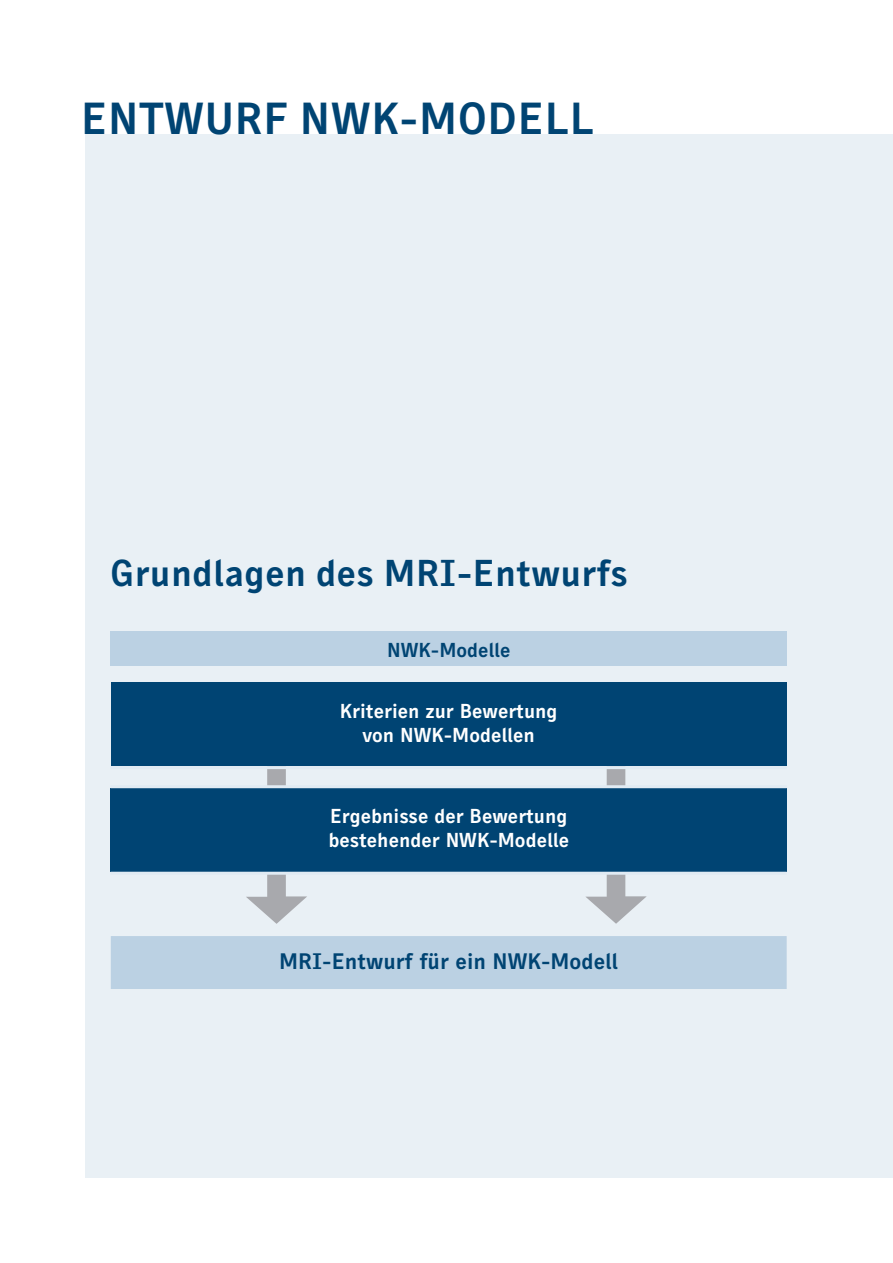
<style>
.page{position:relative;width:893px;height:1263px;background:#fff}
.page>*{position:absolute;margin:0;border:0;box-sizing:border-box;transform-origin:0 0}
.t1{font:45px "Skopex Gothic Bld TF";letter-spacing:.02em;color:#004473}
.t2{font:37.5px "Skopex Gothic Bld TF";letter-spacing:.01em;color:#004473}
.t3{font:22.5px "Skopex Gothic Bld TF";color:#004473}
.t4{font:20.25px/24.3px "Skopex Gothic Bld TF";color:#fff}
.t5{font:20.25px "Skopex Gothic Bld TF";color:#004473}
</style>
<div class="page">
<div style="left:86px;top:134px;width:807px;height:1044px;background:#e9f0f5"></div>
<svg style="left:246px;top:769px;width:61px;height:155px"></svg>
<svg style="left:585px;top:769px;width:62px;height:155px"></svg>
<div style="left:111px;top:788px;width:676px;height:84px;background:#004473"></div>
<div style="left:111px;top:936px;width:676px;height:53px;background:#bbd1e3"></div>
<div style="left:111px;top:631px;width:676px;height:35px;background:#bbd1e3"></div>
<div style="left:111px;top:682px;width:676px;height:84px;background:#004473"></div>
<hr style="left:111px;top:766px;width:676px;height:3px;background:#e1ebf3">
<hr style="left:111px;top:872px;width:676px;height:3px;background:#e1ebf3">
<hr style="left:111px;top:785px;width:676px;height:3px;background:#e1ebf3">
<h1 class="t1" style="left:81px;top:91px;width:514px">ENTWURF NWK-MODELL</h1>
<h2 class="t2" style="left:111px;top:550px;width:519px">Grundlagen des MRI-Entwurfs</h2>
<p class="t5" style="left:387px;top:637px;width:125px">NWK-Modelle</p>
<p class="t4" style="left:340px;top:698px;width:219px;text-align:center">Kriterien zur Bewertung von NWK-Modellen</p>
<p class="t4" style="left:328px;top:803px;width:242px">Ergebnisse der Bewertung bestehender NWK-Modelle</p>
<p class="t3" style="left:279px;top:947px;width:340px">MRI-Entwurf für ein NWK-Modell</p>
</div>
